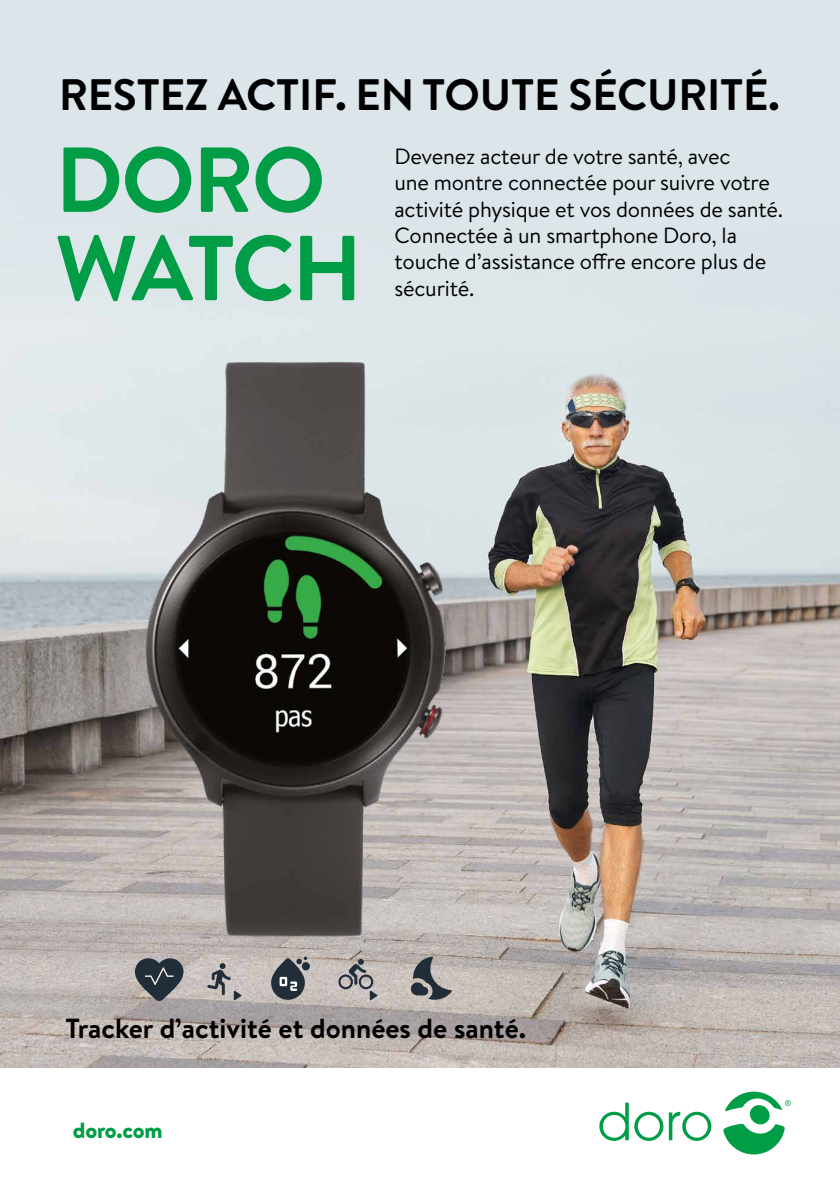
<style>
.page{position:relative;width:840px;height:1191px;background:#fff}
.page>*{position:absolute;margin:0;border:0;box-sizing:border-box;transform-origin:0 0}
.t1{font:700 92px/88.4px "Brandon Text";letter-spacing:-.025em;color:#009d46}
.t2{font:700 44px "Brandon Text";letter-spacing:-.005em;color:#000}
.t3{font:700 27.6px "Brandon Text";color:#000}
.t4{font:22px/26.4px "Brandon Text";letter-spacing:-.01em;color:#000}
.t5{font:900 22px "Brandon Text";letter-spacing:-.01em;color:#009d46}
</style>
<div class="page">
<div style="left:0;top:0;width:839px;height:1067px;background:#dce5ea"></div>
<img style="left:0;top:331px;width:839px;height:736px">
<svg style="left:599px;top:1091px;width:191px;height:63px"></svg>
<img style="left:67px;top:331px;width:453px;height:638px">
<svg style="left:134px;top:958px;width:50px;height:43px;background:#595e64"></svg>
<svg style="left:410px;top:956px;width:41px;height:45px;background:#828283"></svg>
<div style="left:301px;top:962px;width:9px;height:8px;background:#212d39;border-radius:50%"></div>
<svg style="left:271px;top:956px;width:36px;height:43px;background:#64696e"></svg>
<svg style="left:207px;top:963px;width:34px;height:37px"></svg>
<svg style="left:338px;top:959px;width:39px;height:41px;background:#a19e9c"></svg>
<h2 class="t2" style="left:59px;top:64px;width:722px">RESTEZ ACTIF. EN TOUTE SÉCURITÉ.</h2>
<h1 class="t1" style="left:56px;top:134px;width:308px">DORO<br>WATCH</h1>
<p class="t4" style="left:394px;top:142px;width:390px">Devenez acteur de votre santé, avec<br>une montre connectée pour suivre votre activité physique et vos données de santé.<br>Connectée à un smartphone Doro, la touche d’assistance offre encore plus de sécurité.</p>
<p class="t3" style="left:66px;top:1009px;width:462px">Tracker d’activité et données de santé.</p>
<p class="t5" style="left:73px;top:1115px;width:91px">doro.com</p>
</div>
